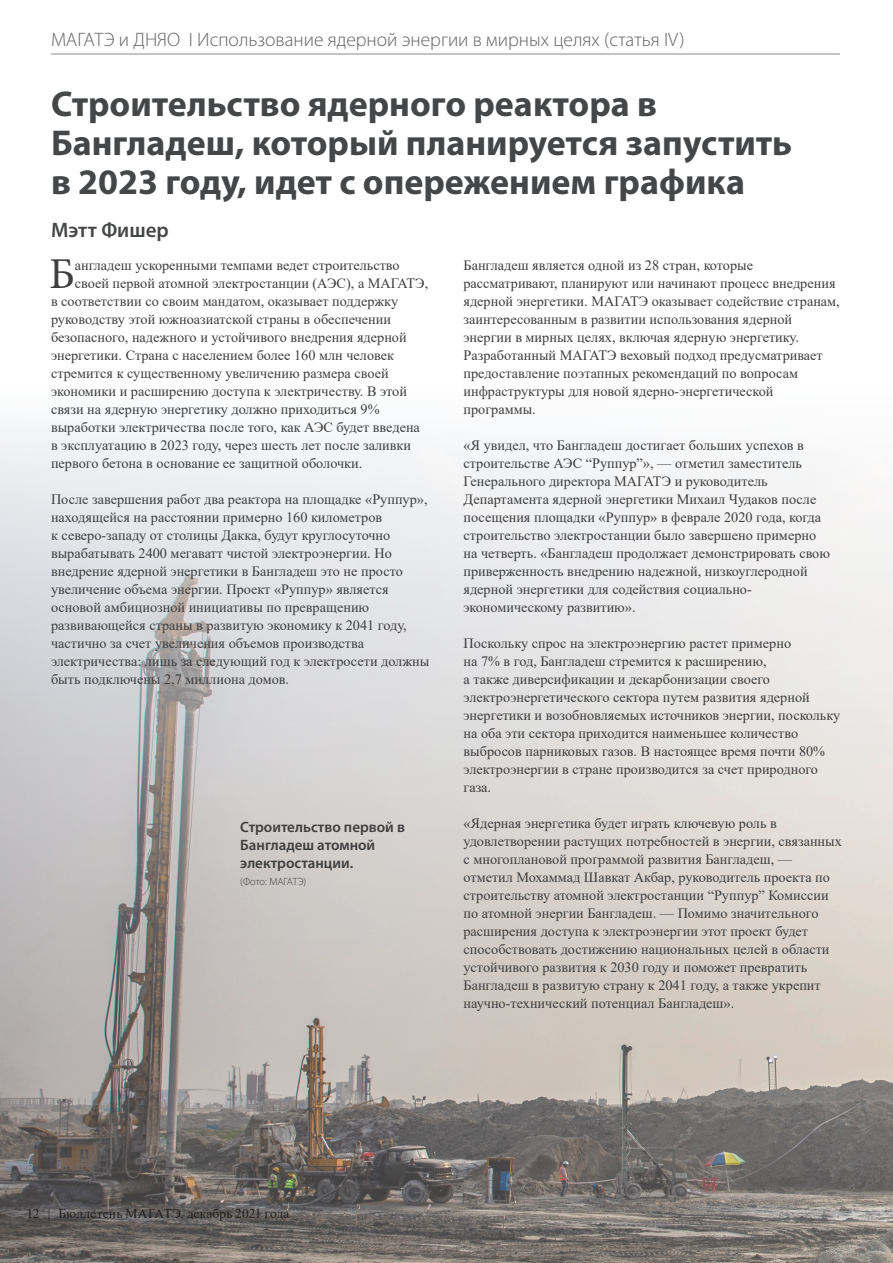
<style>
.page{position:relative;width:893px;height:1263px;background:#fff}
.page>*{position:absolute;margin:0;border:0;box-sizing:border-box;transform-origin:0 0}
.Body_Frist_Para{font:44.1px "Minion Pro";color:#3e3e3f}
.Story_Title{font:700 36px/39px "Myriad Pro";color:#454647}
.Author-top{font:600 21px "Myriad Pro";color:#454647}
.t1{font:300 19.5px "Myriad Pro";color:#636366}
.Photo_caption{font:600 15px/18px "Myriad Pro";color:#3e3e3f}
.Body_Text{font:14.25px/18px "Times New Roman";color:#3e3e3f}
.Body_Frist_Para-2{font:14.25px "Times New Roman";color:#3e3e3f}
.t2{font:13.5px "Times New Roman";letter-spacing:.005em;color:#231f20}
.Photo_credit{font:300 10.5px "Myriad Pro";letter-spacing:-.005em;color:#3e3e3f}
</style>
<div class="page">
<img style="left:0;top:427px;width:893px;height:836px">
<hr style="left:51px;top:54px;width:789px;height:1px;background:#636366">
<h3 class="t1" style="left:51px;top:29px;width:635px">МАГАТЭ и ДНЯО Ι Использование ядерной энергии в мирных целях (статья IV)</h3>
<p class="Story_Title" style="left:51px;top:83px;width:743px">Строительство ядерного реактора в<br>Бангладеш, который планируется запустить в 2023 году, идет с опережением графика</p>
<p class="Author-top" style="left:51px;top:216px;width:119px">Мэтт Фишер</p>
<p class="Body_Text" style="left:463px;top:256px;width:378px">Бангладеш является одной из 28 стран, которые рассматривают, планируют или начинают процесс внедрения ядерной энергетики. МАГАТЭ оказывает содействие странам, заинтересованным в развитии использования ядерной энергии в мирных целях, включая ядерную энергетику.<br>Разработанный МАГАТЭ веховый подход предусматривает предоставление поэтапных рекомендаций по вопросам инфраструктуры для новой ядерно-энергетической программы.</p>
<p class="Body_Text" style="left:463px;top:436px;width:368px">«Я увидел, что Бангладеш достигает больших успехов в строительстве АЭС “Руппур”», — отметил заместитель Генерального директора МАГАТЭ и руководитель Департамента ядерной энергетики Михаил Чудаков после посещения площадки «Руппур» в феврале 2020 года, когда строительство электростанции было завершено примерно на четверть. «Бангладеш продолжает демонстрировать свою приверженность внедрению надежной, низкоуглеродной ядерной энергетики для содействия социально&shy;экономическому развитию».</p>
<p class="Body_Text" style="left:463px;top:634px;width:378px">Поскольку спрос на электроэнергию растет примерно<br>на 7% в год, Бангладеш стремится к расширению,<br>а также диверсификации и декарбонизации своего электроэнергетического сектора путем развития ядерной энергетики и возобновляемых источников энергии, поскольку на оба эти сектора приходится наименьшее количество выбросов парниковых газов. В настоящее время почти 80% электроэнергии в стране производится за счет природного газа.</p>
<p class="Body_Text" style="left:463px;top:814px;width:380px">«Ядерная энергетика будет играть ключевую роль в удовлетворении растущих потребностей в энергии, связанных с многоплановой программой развития Бангладеш, — отметил Мохаммад Шавкат Акбар, руководитель проекта по строительству атомной электростанции “Руппур” Комиссии по атомной энергии Бангладеш. — Помимо значительного расширения доступа к электроэнергии этот проект будет способствовать достижению национальных целей в области устойчивого развития к 2030 году и поможет превратить Бангладеш в развитую страну к 2041 году, а также укрепит научно-технический потенциал Бангладеш».</p>
<p class="Body_Frist_Para" style="left:49px;top:244px;width:27px">Б</p>
<p class="Body_Frist_Para-2" style="left:75px;top:255px;width:326px">англадеш ускоренными темпами ведет строительство</p>
<p class="Body_Frist_Para-2" style="left:75px;top:273px;width:355px">своей первой атомной электростанции (АЭС), а МАГАТЭ,</p>
<p class="Body_Frist_Para-2" style="left:51px;top:291px;width:349px">в соответствии со своим мандатом, оказывает поддержку</p>
<p class="Body_Frist_Para-2" style="left:51px;top:309px;width:341px">руководству этой южноазиатской страны в обеспечении</p>
<p class="Body_Frist_Para-2" style="left:51px;top:327px;width:357px">безопасного, надежного и устойчивого внедрения ядерной</p>
<p class="Body_Frist_Para-2" style="left:51px;top:345px;width:345px">энергетики. Страна с населением более 160 млн человек</p>
<p class="Body_Frist_Para-2" style="left:51px;top:363px;width:339px">стремится к существенному увеличению размера своей</p>
<p class="Body_Frist_Para-2" style="left:51px;top:381px;width:357px">экономики и расширению доступа к электричеству. В этой</p>
<p class="Body_Frist_Para-2" style="left:51px;top:399px;width:330px">связи на ядерную энергетику должно приходиться 9%</p>
<p class="Body_Frist_Para-2" style="left:51px;top:417px;width:370px">выработки электричества после того, как АЭС будет введена</p>
<p class="Body_Frist_Para-2" style="left:51px;top:435px;width:362px">в эксплуатацию в 2023 году, через шесть лет после заливки</p>
<p class="Body_Frist_Para-2" style="left:51px;top:453px;width:313px">первого бетона в основание ее защитной оболочки.</p>
<p class="Body_Text" style="left:51px;top:490px;width:380px">После завершения работ два реактора на площадке «Руппур», находящейся на расстоянии примерно 160 километров<br>к северо-западу от столицы Дакка, будут круглосуточно вырабатывать 2400 мегаватт чистой электроэнергии. Но внедрение ядерной энергетики в Бангладеш это не просто увеличение объема энергии. Проект «Руппур» является основой амбициозной инициативы по превращению развивающейся страны в развитую экономику к 2041 году, частично за счет увеличения объемов производства электричества: лишь за следующий год к электросети должны быть подключены 2,7 миллиона домов.</p>
<p class="Photo_caption" style="left:240px;top:817px;width:166px">Строительство первой в<br>Бангладеш атомной электростанции.</p>
<p class="Photo_credit" style="left:240px;top:875px;width:68px">(Фото: МАГАТЭ)</p>
<p class="t2" style="left:26px;top:1204px;width:265px">12 | Бюллетень МАГАТЭ, декабрь 2021 года</p>
</div>
